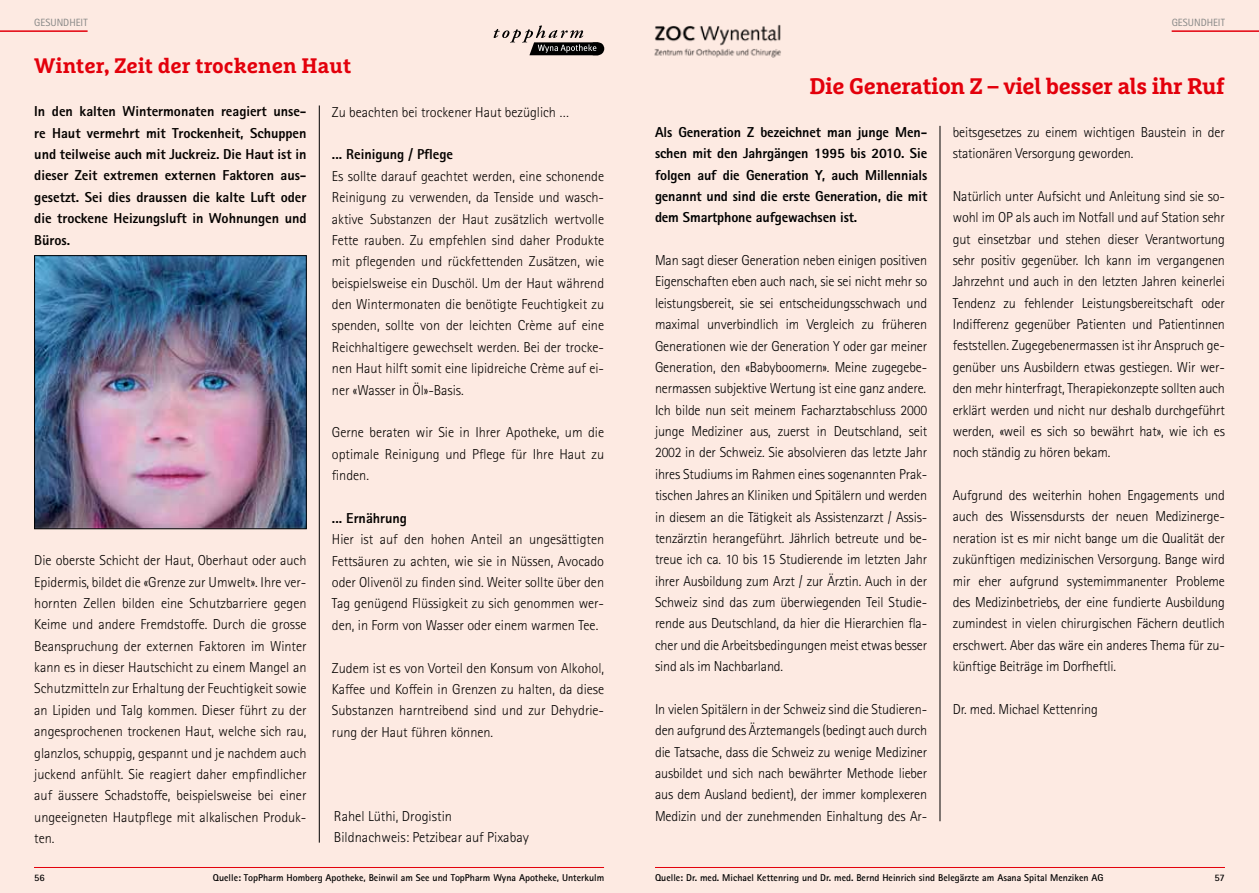
<style>
.page{position:relative;width:1259px;height:893px;background:#fff}
.page>*{position:absolute;margin:0;border:0;box-sizing:border-box;transform-origin:0 0}
.t1{font:700 22.5px "Marselis Slab Pro";letter-spacing:-.015em;color:#e3000b}
.t2{font:700 21px "Marselis Slab Pro";color:#e3000b}
.t3{font:300 14.4px/21.5px "Rotis Sans Serif Std";letter-spacing:-.01em;color:#000;text-align:justify}
.t4{font:300 14.4px/21.5px "Rotis Sans Serif Std";letter-spacing:-.005em;color:#050200;text-align:justify}
.t5{font:800 14.4px/21.3px "Rotis Sans Serif Std";letter-spacing:-.005em;color:#050200;text-align:justify}
.t6{font:800 14.4px/21.3px "Rotis Sans Serif Std";letter-spacing:-.01em;color:#000;text-align:justify}
.t7{font:10.5px "Rotis Sans Serif Std";color:#868786}
.t8{font:700 9.9px "Rotis Sans Serif Std";color:#000}
</style>
<div class="page">
<div style="left:0;top:0;width:629px;height:893px;background:#fdeae2"></div>
<hr style="left:0;top:30px;width:88px;height:2px;background:#e3000b">
<hr style="left:34px;top:867px;width:570px;height:1px;background:#e3000b">
<hr style="left:319px;top:105px;width:1px;height:738px;background:#000">
<svg style="left:493px;top:26px;width:111px;height:29px"></svg>
<img style="left:36px;top:257px;width:268px;height:270px">
<div style="left:34px;top:255px;width:272px;height:274px;border:1px solid #000"></div>
<div style="left:629px;top:0;width:630px;height:893px;background:#fdeae2"></div>
<hr style="left:939px;top:126px;width:1px;height:695px;background:#000">
<img style="left:654px;top:24px;width:127px;height:34px">
<hr style="left:655px;top:867px;width:570px;height:1px;background:#e3000b">
<hr style="left:1171px;top:30px;width:88px;height:2px;background:#e3000b">
<p class="t7" style="left:34px;top:16px;width:55px">GESUNDHEIT</p>
<h2 class="t2" style="left:34px;top:53px;width:318px">Winter, Zeit der trockenen Haut</h2>
<p class="t5" style="left:34px;top:101px;width:274px">In den kalten Wintermonaten reagiert unse&shy;re Haut vermehrt mit Trockenheit, Schuppen und teilweise auch mit Juckreiz. Die Haut ist in dieser Zeit extremen externen Faktoren aus&shy;gesetzt. Sei dies draussen die kalte Luft oder die trockene Heizungsluft in Wohnungen und Büros.</p>
<p class="t4" style="left:332px;top:101px;width:239px">Zu beachten bei trockener Haut bezüglich …</p>
<p class="t5" style="left:332px;top:144px;width:123px">... Reinigung / Pflege</p>
<p class="t4" style="left:332px;top:165px;width:274px">Es sollte darauf geachtet werden, eine schonende Reinigung zu verwenden, da Tenside und wasch&shy;aktive Substanzen der Haut zusätzlich wertvolle Fette rauben. Zu empfehlen sind daher Produkte mit pflegenden und rückfettenden Zusätzen, wie beispielsweise ein Duschöl. Um der Haut während den Wintermonaten die benötigte Feuchtigkeit zu spenden, sollte von der leichten Crème auf eine Reichhaltigere gewechselt werden. Bei der trocke&shy;nen Haut hilft somit eine lipidreiche Crème auf ei&shy;ner «Wasser in Öl»-Basis.</p>
<p class="t4" style="left:332px;top:422px;width:274px">Gerne beraten wir Sie in Ihrer Apotheke, um die optimale Reinigung und Pflege für Ihre Haut zu finden.</p>
<p class="t5" style="left:332px;top:507px;width:77px">... Ernährung</p>
<p class="t4" style="left:332px;top:529px;width:274px">Hier ist auf den hohen Anteil an ungesättigten Fettsäuren zu achten, wie sie in Nüssen, Avocado oder Olivenöl zu finden sind. Weiter sollte über den Tag genügend Flüssigkeit zu sich genommen wer&shy;den, in Form von Wasser oder einem warmen Tee.</p>
<p class="t4" style="left:332px;top:657px;width:274px">Zudem ist es von Vorteil den Konsum von Alkohol, Kaffee und Koffein in Grenzen zu halten, da diese Substanzen harntreibend sind und zur Dehydrie&shy;rung der Haut führen können.</p>
<p class="t4" style="left:34px;top:550px;width:274px">Die oberste Schicht der Haut, Oberhaut oder auch Epidermis, bildet die «Grenze zur Umwelt». Ihre ver&shy;hornten Zellen bilden eine Schutzbarriere gegen Keime und andere Fremdstoffe. Durch die grosse Beanspruchung der externen Faktoren im Winter kann es in dieser Hautschicht zu einem Mangel an Schutzmitteln zur Erhaltung der Feuchtigkeit sowie an Lipiden und Talg kommen. Dieser führt zu der angesprochenen trockenen Haut, welche sich rau, glanzlos, schuppig, gespannt und je nachdem auch juckend anfühlt. Sie reagiert daher empfindlicher auf äussere Schadstoffe, beispielsweise bei einer ungeeigneten Hautpflege mit alkalischen Produk&shy;ten.</p>
<p class="t3" style="left:334px;top:806px;width:196px">Rahel Lüthi, Drogistin<br>Bildnachweis: Petzibear auf Pixabay</p>
<p class="t8" style="left:213px;top:871px;width:393px">Quelle: TopPharm Homberg Apotheke, Beinwil am See und TopPharm Wyna Apotheke, Unterkulm</p>
<p class="t8" style="left:34px;top:871px;width:12px">56</p>
<p class="t7" style="left:1171px;top:16px;width:55px">GESUNDHEIT</p>
<h1 class="t1" style="left:809px;top:72px;width:417px">Die Generation Z – viel besser als ihr Ruf</h1>
<p class="t6" style="left:655px;top:121px;width:274px">Als Generation Z bezeichnet man junge Men&shy;schen mit den Jahrgängen 1995 bis 2010. Sie folgen auf die Generation Y, auch Millennials genannt und sind die erste Generation, die mit dem Smartphone aufgewachsen ist.</p>
<p class="t3" style="left:655px;top:250px;width:274px">Man sagt dieser Generation neben einigen positiven Eigenschaften eben auch nach, sie sei nicht mehr so leistungsbereit, sie sei entscheidungsschwach und maximal unverbindlich im Vergleich zu früheren Generationen wie der Generation Y oder gar meiner Generation, den «Babyboomern». Meine zugegebe&shy;nermassen subjektive Wertung ist eine ganz andere.<br>Ich bilde nun seit meinem Facharztabschluss 2000 junge Mediziner aus, zuerst in Deutschland, seit 2002 in der Schweiz. Sie absolvieren das letzte Jahr ihres Studiums im Rahmen eines sogenannten Prak&shy;tischen Jahres an Kliniken und Spitälern und werden in diesem an die Tätigkeit als Assistenzarzt / Assis&shy;tenzärztin herangeführt. Jährlich betreute und be&shy;treue ich ca. 10 bis 15 Studierende im letzten Jahr ihrer Ausbildung zum Arzt / zur Ärztin. Auch in der Schweiz sind das zum überwiegenden Teil Studie&shy;rende aus Deutschland, da hier die Hierarchien fla&shy;cher und die Arbeitsbedingungen meist etwas besser sind als im Nachbarland.</p>
<p class="t3" style="left:655px;top:699px;width:274px">In vielen Spitälern in der Schweiz sind die Studieren&shy;den aufgrund des Ärztemangels (bedingt auch durch die Tatsache, dass die Schweiz zu wenige Mediziner ausbildet und sich nach bewährter Methode lieber aus dem Ausland bedient), der immer komplexeren Medizin und der zunehmenden Einhaltung des Ar-</p>
<p class="t3" style="left:952px;top:121px;width:274px">beitsgesetzes zu einem wichtigen Baustein in der stationären Versorgung geworden.</p>
<p class="t3" style="left:952px;top:186px;width:274px">Natürlich unter Aufsicht und Anleitung sind sie so&shy;wohl im OP als auch im Notfall und auf Station sehr gut einsetzbar und stehen dieser Verantwortung sehr positiv gegenüber. Ich kann im vergangenen Jahrzehnt und auch in den letzten Jahren keinerlei Tendenz zu fehlender Leistungsbereitschaft oder Indifferenz gegenüber Patienten und Patientinnen feststellen. Zugegebenermassen ist ihr Anspruch ge&shy;genüber uns Ausbildern etwas gestiegen. Wir wer&shy;den mehr hinterfragt, Therapiekonzepte sollten auch erklärt werden und nicht nur deshalb durchgeführt werden, «weil es sich so bewährt hat», wie ich es noch ständig zu hören bekam.</p>
<p class="t3" style="left:952px;top:485px;width:274px">Aufgrund des weiterhin hohen Engagements und auch des Wissensdursts der neuen Medizinerge&shy;neration ist es mir nicht bange um die Qualität der zukünftigen medizinischen Versorgung. Bange wird mir eher aufgrund systemimmanenter Probleme des Medizinbetriebs, der eine fundierte Ausbildung zumindest in vielen chirurgischen Fächern deutlich erschwert. Aber das wäre ein anderes Thema für zu&shy;künftige Beiträge im Dorfheftli.</p>
<p class="t3" style="left:952px;top:698px;width:147px">Dr. med. Michael Kettenring</p>
<p class="t8" style="left:655px;top:872px;width:450px">Quelle: Dr. med. Michael Kettenring und Dr. med. Bernd Heinrich sind Belegärzte am Asana Spital Menziken AG</p>
<p class="t8" style="left:1214px;top:871px;width:12px">57</p>
</div>
